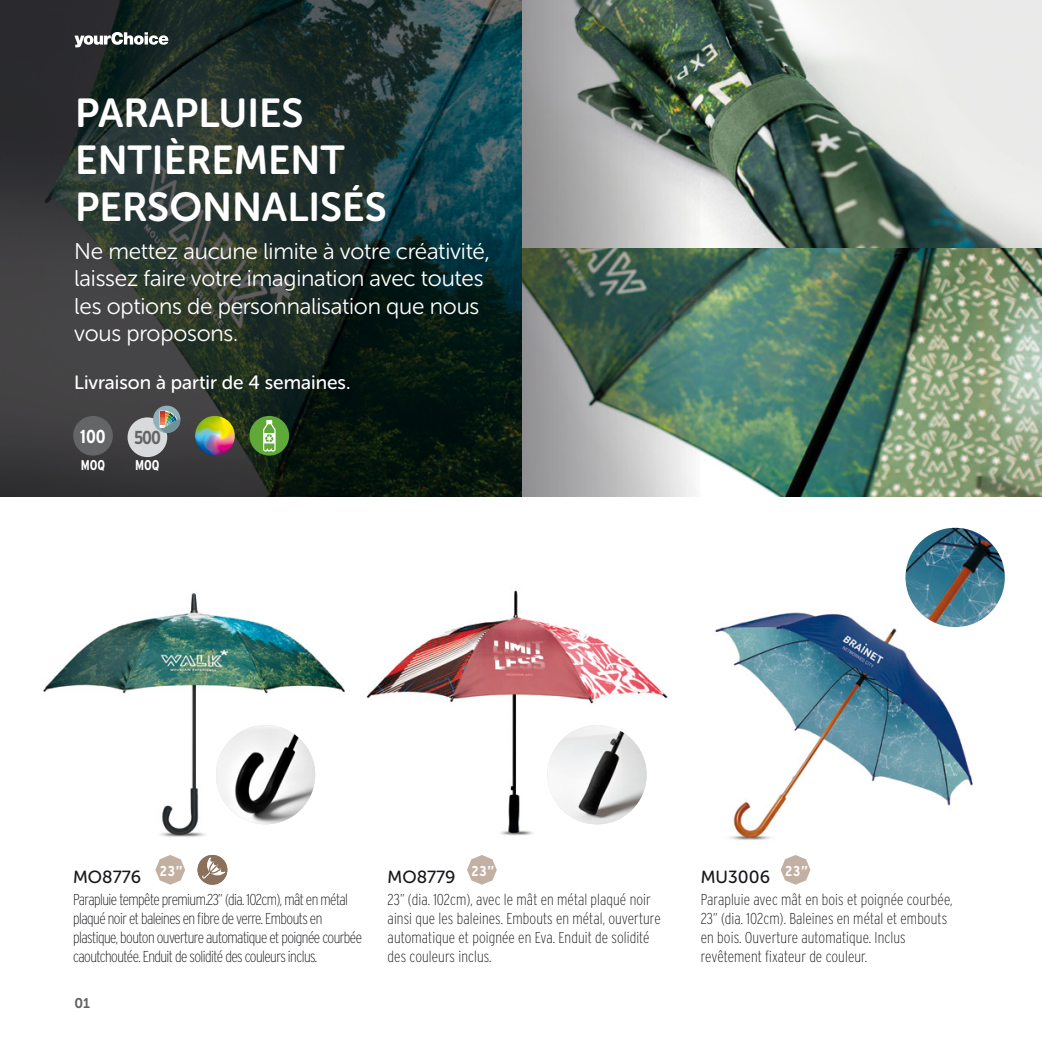
<style>
.page{position:relative;width:1042px;height:1042px;background:#fff}
.page>*{position:absolute;margin:0;border:0;box-sizing:border-box;transform-origin:0 0}
.t1{font:40.25px/47.2px "Museo Sans Rounded 700";color:#fff}
.t2{font:22.75px/27.3px "Museo Sans Rounded 300";letter-spacing:-.01em;color:#fff}
.t3{font:19.25px "Museo Sans Rounded 500";color:#fff}
.t4{font:700 18.72px "Interstate WGL Condensed";color:#fff}
.t5{font:700 18.72px "Interstate WGL Condensed";color:#646567}
.t6{font:17.5px "Museo Sans Rounded 500";color:#1a171c}
.t7{font:200 15.75px/18.9px "Interstate WGL Condensed";color:#1a171c}
.t8{font:200 15.75px/18.9px "Interstate WGL Condensed";letter-spacing:-.035em;color:#1a171c}
.t9{font:700 14.35px "Interstate WGL Condensed";color:#fff}
.t10{font:700 14.17px "Interstate WGL Condensed";color:#fff}
.t11{font:14px "Museo Sans Rounded 700";color:#5f6162}
</style>
<div class="page">
<img style="left:366px;top:590px;width:302px;height:246px">
<img style="left:43px;top:593px;width:302px;height:244px">
<img style="left:701px;top:0;width:341px;height:496px">
<img style="left:0;top:0;width:701px;height:496px">
<img style="left:905px;top:528px;width:100px;height:99px;border-radius:50px">
<img style="left:216px;top:725px;width:99px;height:99px;border-radius:48px">
<img style="left:547px;top:725px;width:99px;height:99px;border-radius:50px">
<svg style="left:74px;top:32px;width:94px;height:15px"></svg>
<div style="left:73px;top:416px;width:40px;height:40px;background:#646567;border-radius:50%"></div>
<div style="left:128px;top:417px;width:39px;height:40px;background:#d9dadb;border-radius:50%"></div>
<svg style="left:153px;top:406px;width:27px;height:27px"></svg>
<svg style="left:160px;top:410px;width:20px;height:23px"></svg>
<img style="left:715px;top:562px;width:270px;height:308px">
<div style="left:198px;top:855px;width:29px;height:30px;background:#8b705b;border-radius:50%"></div>
<svg style="left:203px;top:857px;width:22px;height:22px"></svg>
<svg style="left:155px;top:855px;width:30px;height:30px"></svg>
<svg style="left:467px;top:855px;width:30px;height:30px"></svg>
<svg style="left:780px;top:855px;width:30px;height:30px"></svg>
<img style="left:195px;top:416px;width:40px;height:40px;border-radius:20px">
<div style="left:249px;top:416px;width:40px;height:40px;background:#5ea938;border-radius:50%"></div>
<svg style="left:263px;top:420px;width:13px;height:31px"></svg>
<p class="t1" style="left:75px;top:90px;width:313px">PARAPLUIES<br>ENTIÈREMENT<br>PERSONNALISÉS</p>
<p class="t2" style="left:74px;top:238px;width:417px">Ne mettez aucune limite à votre créativité, laissez faire votre imagination avec toutes les options de personnalisation que nous vous proposons.</p>
<p class="t3" style="left:74px;top:372px;width:278px">Livraison à partir de 4 semaines.</p>
<p class="t4" style="left:80px;top:424px;width:27px">100</p>
<p class="t10" style="left:81px;top:455px;width:26px">MOQ</p>
<p class="t5" style="left:134px;top:424px;width:28px">500</p>
<p class="t10" style="left:135px;top:455px;width:26px">MOQ</p>
<p class="t6" style="left:73px;top:867px;width:69px">MO8776</p>
<p class="t9" style="left:160px;top:860px;width:24px">23”</p>
<p class="t9" style="left:471px;top:860px;width:24px">23”</p>
<p class="t9" style="left:785px;top:860px;width:24px">23”</p>
<p class="t8" style="left:73px;top:889px;width:290px">Parapluie tempête premium.23” (dia. 102cm), mât en métal plaqué noir et baleines en fibre de verre. Embouts en plastique, bouton ouverture automatique et poignée courbée caoutchoutée. Enduit de solidité des couleurs inclus.</p>
<p class="t6" style="left:388px;top:867px;width:69px">MO8779</p>
<p class="t7" style="left:388px;top:889px;width:275px">23” (dia. 102cm), avec le mât en métal plaqué noir ainsi que les baleines. Embouts en métal, ouverture automatique et poignée en Eva. Enduit de solidité des couleurs inclus.</p>
<p class="t6" style="left:701px;top:867px;width:71px">MU3006</p>
<p class="t7" style="left:701px;top:889px;width:253px">Parapluie avec mât en bois et poignée courbée, 23” (dia. 102cm). Baleines en métal et embouts en bois. Ouverture automatique. Inclus revêtement fixateur de couleur.</p>
<p class="t11" style="left:74px;top:995px;width:17px">01</p>
</div>
